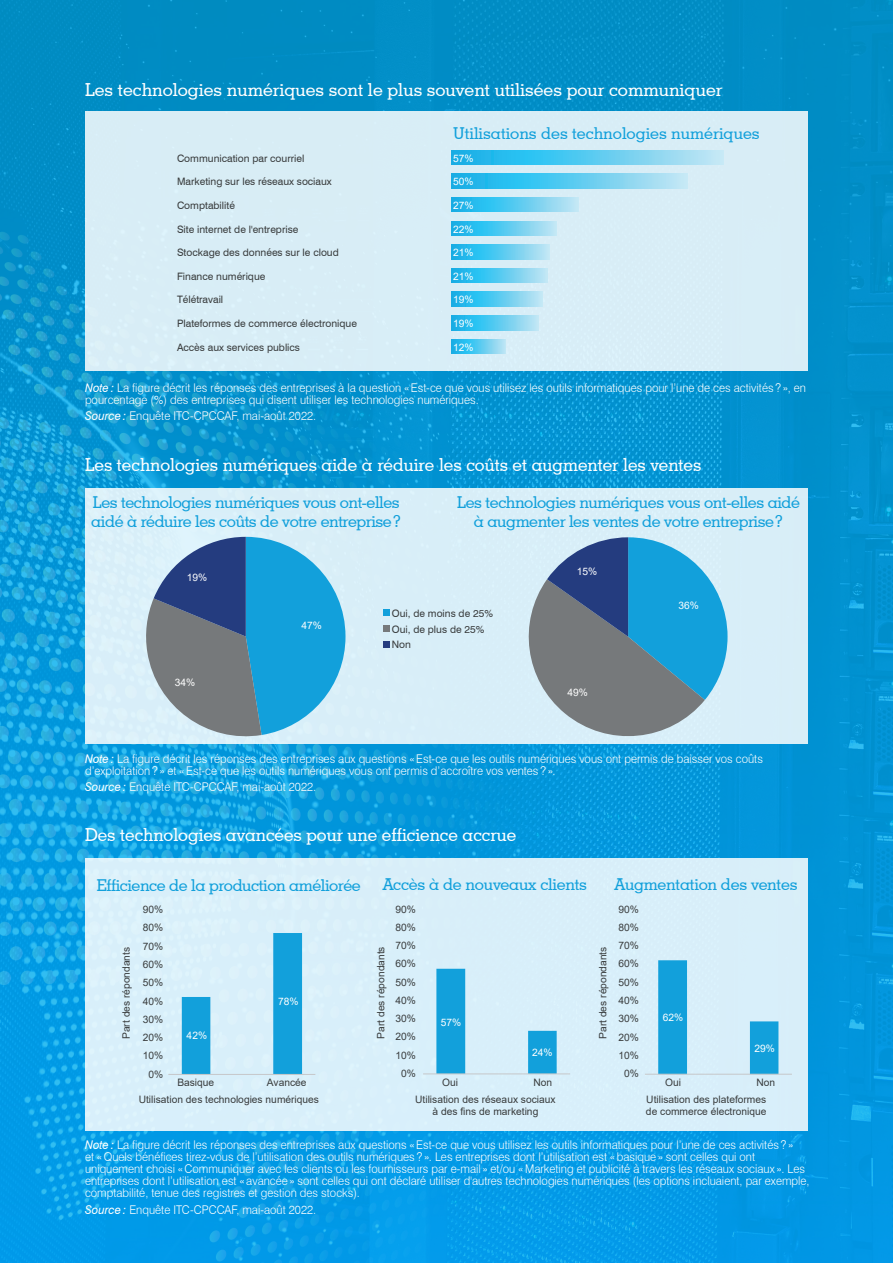
<style>
.page{position:relative;width:893px;height:1263px;background:#fff}
.page>*{position:absolute;margin:0;border:0;box-sizing:border-box;transform-origin:0 0}
.Figure_title_white{font:500 18px "Geometric Slab 703 BT";color:#fff}
.t1{font:500 16.35px/19px "Geometric Slab 703 BT";letter-spacing:-.025em;color:#12a0db;text-align:center}
.t2{font:500 16.35px "Geometric Slab 703 BT";color:#12a0db}
.Notes_Sources_Grey{font:300 12px/12px "Swiss 721 BT";color:#fff;scale:.95 1}
.t3{font:10.2px/12.3px "Arial";color:#383b3c;text-align:center}
.t4{font:10.2px/15.9px "Swiss 721 BT";color:#383b3c}
.t5{font:10.2px "Arial";color:#fff}
.s1{font-weight:400;font-style:italic}
</style>
<div class="page">
<img style="left:0;top:0;width:893px;height:1263px">
<div style="left:85px;top:112px;width:723px;height:259px;background:#d8edf6"></div>
<div style="left:85px;top:858px;width:723px;height:272px;background:#d8effa"></div>
<svg style="left:182px;top:933px;width:120px;height:141px"></svg>
<hr style="left:168px;top:1074px;width:147px;height:1px;background:#c7c8ca">
<svg style="left:436px;top:969px;width:121px;height:104px"></svg>
<hr style="left:423px;top:1073px;width:147px;height:1px;background:#c7c8ca">
<svg style="left:658px;top:960px;width:120px;height:114px"></svg>
<hr style="left:645px;top:1074px;width:147px;height:1px;background:#c7c8ca">
<svg style="left:451px;top:150px;width:273px;height:15px;background:#5ecbef"></svg>
<svg style="left:451px;top:174px;width:236px;height:14px;background:#5ecbef"></svg>
<svg style="left:451px;top:197px;width:127px;height:15px;background:#5ccaef"></svg>
<svg style="left:451px;top:221px;width:106px;height:15px;background:#5dcaef"></svg>
<svg style="left:451px;top:245px;width:99px;height:15px"></svg>
<svg style="left:451px;top:268px;width:97px;height:15px"></svg>
<svg style="left:451px;top:292px;width:92px;height:15px"></svg>
<svg style="left:451px;top:315px;width:87px;height:15px"></svg>
<svg style="left:451px;top:339px;width:55px;height:15px"></svg>
<div style="left:85px;top:488px;width:723px;height:255px;background:#d8eef8"></div>
<svg style="left:528px;top:537px;width:199px;height:199px"></svg>
<svg style="left:146px;top:537px;width:199px;height:200px"></svg>
<svg style="left:383px;top:610px;width:6px;height:6px"></svg>
<svg style="left:383px;top:626px;width:6px;height:6px"></svg>
<svg style="left:383px;top:642px;width:6px;height:6px"></svg>
<p class="Figure_title_white" style="left:85px;top:78px;width:639px">Les technologies numériques sont le plus souvent utilisées pour communiquer</p>
<p class="t2" style="left:453px;top:124px;width:308px">Utilisations des technologies numériques</p>
<p class="t4" style="left:177px;top:150px;width:129px">Communication par courriel</p>
<p class="t5" style="left:453px;top:151px;width:22px">57%</p>
<p class="t4" style="left:177px;top:174px;width:156px">Marketing sur les réseaux sociaux</p>
<p class="t5" style="left:453px;top:175px;width:22px">50%</p>
<p class="t4" style="left:177px;top:197px;width:59px">Comptabilité</p>
<p class="t5" style="left:453px;top:198px;width:22px">27%</p>
<p class="t4" style="left:177px;top:221px;width:123px">Site internet de l'entreprise</p>
<p class="t5" style="left:453px;top:222px;width:22px">22%</p>
<p class="t4" style="left:177px;top:244px;width:163px">Stockage des données sur le cloud</p>
<p class="t5" style="left:453px;top:245px;width:22px">21%</p>
<p class="t4" style="left:177px;top:268px;width:90px">Finance numérique</p>
<p class="t5" style="left:453px;top:269px;width:22px">21%</p>
<p class="t4" style="left:177px;top:292px;width:48px">Télétravail</p>
<p class="t5" style="left:453px;top:293px;width:22px">19%</p>
<p class="t4" style="left:177px;top:315px;width:181px">Plateformes de commerce électronique</p>
<p class="t5" style="left:453px;top:316px;width:22px">19%</p>
<p class="t4" style="left:177px;top:339px;width:125px">Accès aux services publics</p>
<p class="t5" style="left:453px;top:340px;width:22px">12%</p>
<p class="Notes_Sources_Grey" style="left:85px;top:381px;width:760px"><span class="s1">Note :</span> La figure décrit les réponses des entreprises à la question « Est-ce que vous utilisez les outils informatiques pour l’une de ces activités ? », en pourcentage (%) des entreprises qui disent utiliser les technologies numériques.</p>
<p class="Notes_Sources_Grey" style="left:85px;top:410px;width:245px"><span class="s1">Source :</span> Enquête ITC-CPCCAF, mai-août 2022.</p>
<p class="Figure_title_white" style="left:85px;top:453px;width:618px">Les technologies numériques aide à réduire les coûts et augmenter les ventes</p>
<p class="t1" style="left:91px;top:493px;width:312px;text-align:left">Les technologies numériques vous ont-elles aidé à réduire les coûts de votre entreprise?</p>
<p class="t5" style="left:187px;top:570px;width:22px">19%</p>
<p class="t1" style="left:457px;top:493px;width:344px">Les technologies numériques vous ont-elles aidé à augmenter les ventes de votre entreprise?</p>
<p class="t5" style="left:577px;top:564px;width:22px">15%</p>
<p class="t5" style="left:175px;top:676px;width:22px">34%</p>
<p class="t5" style="left:302px;top:618px;width:22px">47%</p>
<p class="t4" style="left:392px;top:605px;width:103px">Oui, de moins de 25%<br>Oui, de plus de 25%<br>Non</p>
<p class="t5" style="left:568px;top:686px;width:22px">49%</p>
<p class="t5" style="left:678px;top:599px;width:22px">36%</p>
<p class="Notes_Sources_Grey" style="left:85px;top:752px;width:715px"><span class="s1">Note :</span> La figure décrit les réponses des entreprises aux questions « Est-ce que les outils numériques vous ont permis de baisser vos coûts d’exploitation ? » et « Est-ce que les outils numériques vous ont permis d’accroître vos ventes ? ».</p>
<p class="Notes_Sources_Grey" style="left:85px;top:780px;width:245px"><span class="s1">Source :</span> Enquête ITC-CPCCAF, mai-août 2022.</p>
<p class="Figure_title_white" style="left:85px;top:823px;width:433px">Des technologies avancées pour une efficience accrue</p>
<p class="t1" style="left:97px;top:875px;width:265px">Efficience de la production améliorée</p>
<p class="t1" style="left:383px;top:875px;width:206px">Accès à de nouveaux clients</p>
<p class="t1" style="left:614px;top:875px;width:185px">Augmentation des ventes</p>
<p class="t3" style="left:143px;top:903px;width:22px">90%</p>
<p class="t3" style="left:395px;top:903px;width:22px">90%</p>
<p class="t3" style="left:618px;top:903px;width:22px">90%</p>
<p class="t3" style="left:143px;top:922px;width:22px">80%</p>
<p class="t3" style="left:395px;top:921px;width:22px">80%</p>
<p class="t3" style="left:618px;top:921px;width:22px">80%</p>
<p class="t3" style="left:120px;top:1039px;width:94px;rotate:-90deg">Part des répondants</p>
<p class="t3" style="left:143px;top:940px;width:22px">70%</p>
<p class="t3" style="left:143px;top:958px;width:22px">60%</p>
<p class="t3" style="left:143px;top:976px;width:22px">50%</p>
<p class="t3" style="left:143px;top:995px;width:22px">40%</p>
<p class="t3" style="left:143px;top:1013px;width:22px">30%</p>
<p class="t3" style="left:143px;top:1031px;width:22px">20%</p>
<p class="t5" style="left:187px;top:1029px;width:22px">42%</p>
<p class="t5" style="left:278px;top:994px;width:22px">78%</p>
<p class="t3" style="left:375px;top:1038px;width:94px;rotate:-90deg">Part des répondants</p>
<p class="t3" style="left:395px;top:939px;width:22px">70%</p>
<p class="t3" style="left:395px;top:957px;width:22px">60%</p>
<p class="t3" style="left:395px;top:976px;width:22px">50%</p>
<p class="t3" style="left:395px;top:994px;width:22px">40%</p>
<p class="t3" style="left:395px;top:1012px;width:22px">30%</p>
<p class="t3" style="left:395px;top:1031px;width:22px">20%</p>
<p class="t5" style="left:441px;top:1015px;width:22px">57%</p>
<p class="t3" style="left:597px;top:1039px;width:94px;rotate:-90deg">Part des répondants</p>
<p class="t3" style="left:618px;top:939px;width:22px">70%</p>
<p class="t3" style="left:618px;top:958px;width:22px">60%</p>
<p class="t3" style="left:618px;top:976px;width:22px">50%</p>
<p class="t3" style="left:618px;top:994px;width:22px">40%</p>
<p class="t3" style="left:618px;top:1012px;width:22px">30%</p>
<p class="t3" style="left:618px;top:1031px;width:22px">20%</p>
<p class="t5" style="left:663px;top:1011px;width:22px">62%</p>
<p class="t3" style="left:143px;top:1049px;width:22px">10%</p>
<p class="t3" style="left:395px;top:1049px;width:22px">10%</p>
<p class="t5" style="left:532px;top:1045px;width:22px">24%</p>
<p class="t3" style="left:618px;top:1049px;width:22px">10%</p>
<p class="t5" style="left:754px;top:1041px;width:22px">29%</p>
<p class="t3" style="left:149px;top:1068px;width:16px">0%</p>
<p class="t3" style="left:177px;top:1076px;width:38px">Basique</p>
<p class="t3" style="left:267px;top:1076px;width:41px">Avancée</p>
<p class="t3" style="left:401px;top:1067px;width:16px">0%</p>
<p class="t3" style="left:442px;top:1076px;width:17px">Oui</p>
<p class="t3" style="left:533px;top:1076px;width:20px">Non</p>
<p class="t3" style="left:624px;top:1067px;width:16px">0%</p>
<p class="t3" style="left:665px;top:1076px;width:17px">Oui</p>
<p class="t3" style="left:756px;top:1076px;width:20px">Non</p>
<p class="t3" style="left:139px;top:1093px;width:182px">Utilisation des technologies numériques</p>
<p class="t3" style="left:415px;top:1093px;width:142px">Utilisation des réseaux sociaux à des fins de marketing</p>
<p class="t3" style="left:646px;top:1093px;width:122px;text-align:left">Utilisation des plateformes de commerce électronique</p>
<p class="Notes_Sources_Grey" style="left:85px;top:1139px;width:764px"><span class="s1">Note :</span> La figure décrit les réponses des entreprises aux questions « Est-ce que vous utilisez les outils informatiques pour l’une de ces activités ? »<br>et « Quels bénéfices tirez-vous de l’utilisation des outils numériques ? ». Les entreprises dont l’utilisation est « basique » sont celles qui ont uniquement choisi « Communiquer avec les clients ou les fournisseurs par e-mail » et/ou « Marketing et publicité à travers les réseaux sociaux ». Les entreprises dont l’utilisation est « avancée » sont celles qui ont déclaré utiliser d'autres technologies numériques (les options incluaient, par exemple, comptabilité, tenue des registres et gestion des stocks).</p>
<p class="Notes_Sources_Grey" style="left:85px;top:1203px;width:245px"><span class="s1">Source :</span> Enquête ITC-CPCCAF, mai-août 2022.</p>
</div>
